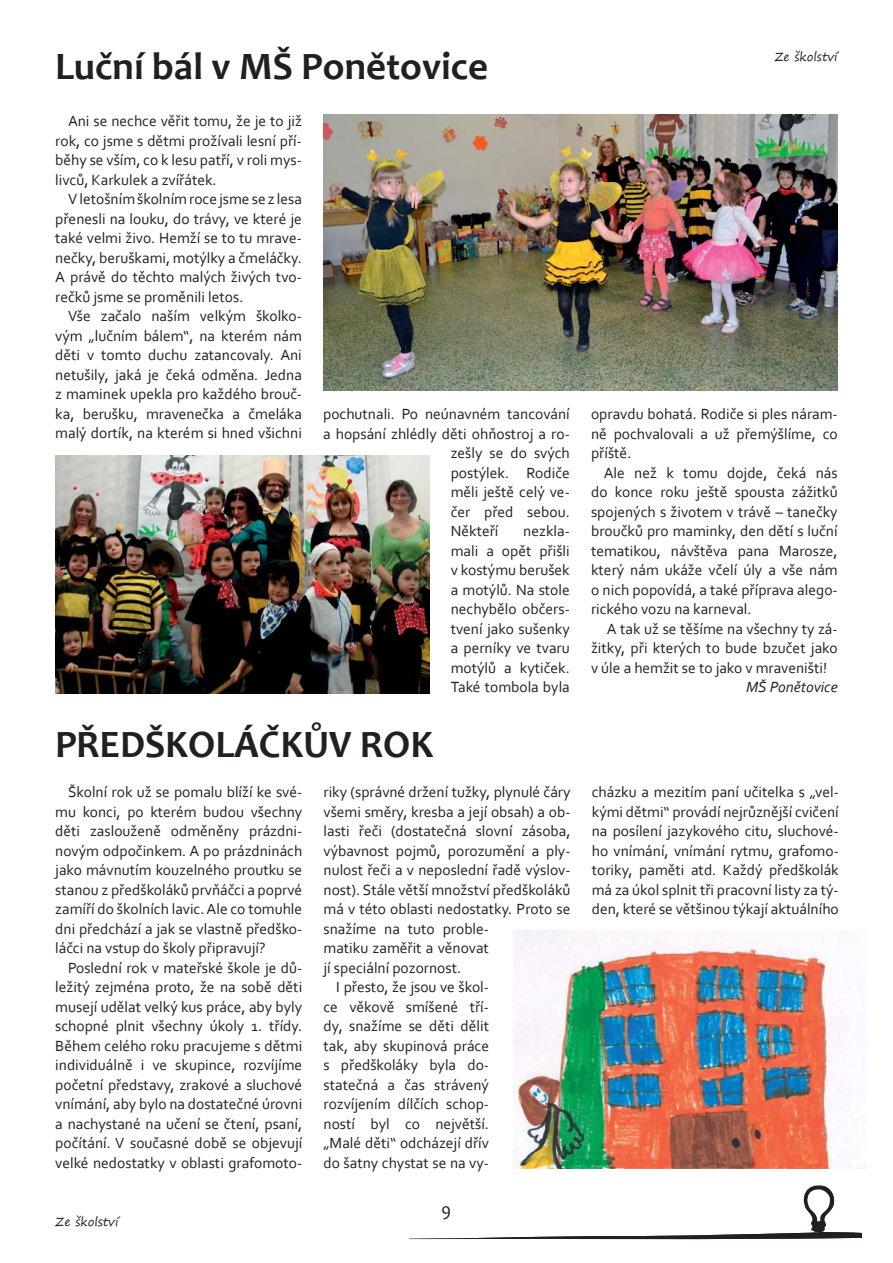
<style>
.page{position:relative;width:893px;height:1263px;background:#fff}
.page>*{position:absolute;margin:0;border:0;box-sizing:border-box;transform-origin:0 0}
.t1{font:700 39px "Candara";color:#231f20}
.t2{font:15.45px/19.5px "Corbel";color:#231f20;text-align:justify}
.t3{font:italic 15.45px "Corbel";color:#231f20}
.t4{font:12px "Segoe Print";color:#231f20}
</style>
<div class="page">
<img style="left:55px;top:455px;width:374px;height:238px">
<img style="left:323px;top:114px;width:515px;height:277px">
<img style="left:512px;top:930px;width:355px;height:238px">
<svg style="left:409px;top:1185px;width:453px;height:55px"></svg>
<p class="t1" style="left:55px;top:51px;width:434px">Luční bál v MŠ Ponětovice</p>
<p class="t2" style="left:68px;top:113px;width:235px">Ani se nechce věřit tomu, že je to již</p>
<p class="t2" style="left:55px;top:132px;width:248px">rok, co jsme s dětmi prožívali lesní pří-</p>
<p class="t2" style="left:55px;top:152px;width:248px">běhy se vším, co k lesu patří, v roli mys-</p>
<p class="t2" style="left:55px;top:171px;width:163px">livců, Karkulek a zvířátek.</p>
<p class="t2" style="left:68px;top:191px;width:235px">V letošním školním roce jsme se z lesa</p>
<p class="t2" style="left:55px;top:210px;width:248px">přenesli na louku, do trávy, ve které je</p>
<p class="t2" style="left:55px;top:230px;width:248px">také velmi živo. Hemží se to tu mrave-</p>
<p class="t2" style="left:55px;top:249px;width:248px">nečky, beruškami, motýlky a čmeláčky.</p>
<p class="t2" style="left:55px;top:269px;width:248px">A právě do těchto malých živých tvo-</p>
<p class="t2" style="left:55px;top:288px;width:190px">rečků jsme se proměnili letos.</p>
<p class="t2" style="left:68px;top:308px;width:235px">Vše začalo naším velkým školko-</p>
<p class="t2" style="left:55px;top:327px;width:248px">vým „lučním bálem“, na kterém nám</p>
<p class="t2" style="left:55px;top:347px;width:248px">děti v tomto duchu zatancovaly. Ani</p>
<p class="t2" style="left:55px;top:366px;width:248px">netušily, jaká je čeká odměna. Jedna</p>
<p class="t2" style="left:55px;top:386px;width:248px">z maminek upekla pro každého brouč-</p>
<p class="t2" style="left:55px;top:405px;width:248px">ka, berušku, mravenečka a čmeláka</p>
<p class="t2" style="left:55px;top:425px;width:248px">malý dortík, na kterém si hned všichni</p>
<p class="t2" style="left:323px;top:406px;width:248px">pochutnali. Po neúnavném tancování</p>
<p class="t2" style="left:323px;top:425px;width:248px">a hopsání zhlédly děti ohňostroj a ro-</p>
<p class="t2" style="left:451px;top:445px;width:121px">zešly se do svých</p>
<p class="t2" style="left:451px;top:464px;width:121px">postýlek. Rodiče</p>
<p class="t2" style="left:451px;top:484px;width:121px">měli ještě celý ve-</p>
<p class="t2" style="left:451px;top:503px;width:121px">čer před sebou.</p>
<p class="t2" style="left:451px;top:523px;width:49px">Někteří</p>
<p class="t2" style="left:451px;top:523px;width:121px;text-indent:73px">nezkla&shy;mali a opět přišli v kostýmu berušek a motýlů. Na stole nechybělo občers&shy;tvení jako sušenky a perníky ve tvaru motýlů a kytiček.<br>Také tombola byla</p>
<p class="t1" style="left:55px;top:728px;width:380px">PŘEDŠKOLÁČKŮV ROK</p>
<p class="t2" style="left:68px;top:784px;width:236px">Školní rok už se pomalu blíží ke své-</p>
<p class="t2" style="left:55px;top:803px;width:248px">mu konci, po kterém budou všechny</p>
<p class="t2" style="left:55px;top:823px;width:248px">děti zaslouženě odměněny prázdni-</p>
<p class="t2" style="left:55px;top:842px;width:248px">novým odpočinkem. A po prázdninách</p>
<p class="t2" style="left:55px;top:862px;width:248px">jako mávnutím kouzelného proutku se</p>
<p class="t2" style="left:55px;top:881px;width:248px">stanou z předškoláků prvňáčci a poprvé</p>
<p class="t2" style="left:55px;top:901px;width:248px">zamíří do školních lavic. Ale co tomuhle</p>
<p class="t2" style="left:55px;top:920px;width:248px">dni předchází a jak se vlastně předško-</p>
<p class="t2" style="left:55px;top:940px;width:212px">láčci na vstup do školy připravují?</p>
<p class="t2" style="left:68px;top:959px;width:236px">Poslední rok v mateřské škole je dů-</p>
<p class="t2" style="left:55px;top:979px;width:248px">ležitý zejména proto, že na sobě děti</p>
<p class="t2" style="left:55px;top:998px;width:248px">musejí udělat velký kus práce, aby byly</p>
<p class="t2" style="left:55px;top:1018px;width:248px">schopné plnit všechny úkoly 1. třídy.</p>
<p class="t2" style="left:55px;top:1037px;width:248px">Během celého roku pracujeme s dětmi</p>
<p class="t2" style="left:55px;top:1057px;width:248px">individuálně i ve skupince, rozvíjíme</p>
<p class="t2" style="left:55px;top:1076px;width:248px">početní představy, zrakové a sluchové</p>
<p class="t2" style="left:55px;top:1096px;width:248px">vnímání, aby bylo na dostatečné úrovni</p>
<p class="t2" style="left:55px;top:1115px;width:248px">a nachystané na učení se čtení, psaní,</p>
<p class="t2" style="left:55px;top:1135px;width:248px">počítání. V současné době se objevují</p>
<p class="t2" style="left:55px;top:1154px;width:248px">velké nedostatky v oblasti grafomoto-</p>
<p class="t2" style="left:324px;top:784px;width:248px">riky (správné držení tužky, plynulé čáry</p>
<p class="t2" style="left:324px;top:803px;width:248px">všemi směry, kresba a její obsah) a ob-</p>
<p class="t2" style="left:324px;top:823px;width:248px">lasti řeči (dostatečná slovní zásoba,</p>
<p class="t2" style="left:324px;top:842px;width:248px">výbavnost pojmů, porozumění a ply-</p>
<p class="t2" style="left:324px;top:862px;width:248px">nulost řeči a v neposlední řadě výslov-</p>
<p class="t2" style="left:324px;top:881px;width:248px">nost). Stále větší množství předškoláků</p>
<p class="t2" style="left:324px;top:901px;width:248px">má v této oblasti nedostatky. Proto se</p>
<p class="t2" style="left:324px;top:920px;width:167px">snažíme na tuto proble-</p>
<p class="t2" style="left:324px;top:940px;width:167px">matiku zaměřit a věnovat</p>
<p class="t2" style="left:324px;top:959px;width:139px">jí speciální pozornost.</p>
<p class="t2" style="left:336px;top:979px;width:154px">I přesto, že jsou ve škol-</p>
<p class="t2" style="left:324px;top:998px;width:167px">ce věkově smíšené tří-</p>
<p class="t2" style="left:324px;top:1018px;width:167px">dy, snažíme se děti dělit</p>
<p class="t2" style="left:324px;top:1037px;width:167px">tak, aby skupinová práce</p>
<p class="t2" style="left:324px;top:1057px;width:167px">s předškoláky byla do-</p>
<p class="t2" style="left:324px;top:1076px;width:167px">statečná a čas strávený</p>
<p class="t2" style="left:324px;top:1096px;width:167px">rozvíjením dílčích schop-</p>
<p class="t2" style="left:324px;top:1115px;width:167px">ností byl co největší.</p>
<p class="t2" style="left:324px;top:1135px;width:167px">„Malé děti“ odcházejí dřív</p>
<p class="t2" style="left:324px;top:1154px;width:167px">do šatny chystat se na vy-</p>
<p class="t4" style="left:55px;top:1211px;width:65px">Ze školství</p>
<p class="t4" style="left:774px;top:46px;width:65px">Ze školství</p>
<p class="t2" style="left:591px;top:406px;width:248px">opravdu bohatá. Rodiče si ples náram-</p>
<p class="t2" style="left:591px;top:425px;width:248px">ně pochvalovali a už přemýšlíme, co</p>
<p class="t2" style="left:591px;top:445px;width:42px">příště.</p>
<p class="t2" style="left:604px;top:464px;width:235px">Ale než k tomu dojde, čeká nás</p>
<p class="t2" style="left:591px;top:484px;width:248px">do konce roku ještě spousta zážitků</p>
<p class="t2" style="left:591px;top:503px;width:248px">spojených s životem v trávě – tanečky</p>
<p class="t2" style="left:591px;top:523px;width:248px">broučků pro maminky, den dětí s luční</p>
<p class="t2" style="left:591px;top:542px;width:248px">tematikou, návštěva pana Marosze,</p>
<p class="t2" style="left:591px;top:562px;width:248px">který nám ukáže včelí úly a vše nám</p>
<p class="t2" style="left:591px;top:581px;width:248px">o nich popovídá, a také příprava alego-</p>
<p class="t2" style="left:591px;top:601px;width:162px">rického vozu na karneval.</p>
<p class="t2" style="left:607px;top:620px;width:232px">A tak už se těšíme na všechny ty zá-</p>
<p class="t2" style="left:591px;top:640px;width:248px">žitky, při kterých to bude bzučet jako</p>
<p class="t2" style="left:591px;top:659px;width:238px">v úle a hemžit se to jako v mraveništi!</p>
<p class="t3" style="left:746px;top:681px;width:93px">MŠ Ponětovice</p>
<p class="t2" style="left:592px;top:784px;width:248px">cházku a mezitím paní učitelka s „vel&shy;kými dětmi“ provádí nejrůznější cvičení na posílení jazykového citu, sluchové&shy;ho vnímání, vnímání rytmu, grafomo&shy;toriky, paměti atd. Každý předškolák má za úkol splnit tři pracovní listy za tý&shy;den, které se většinou týkají aktuálního</p>
</div>
